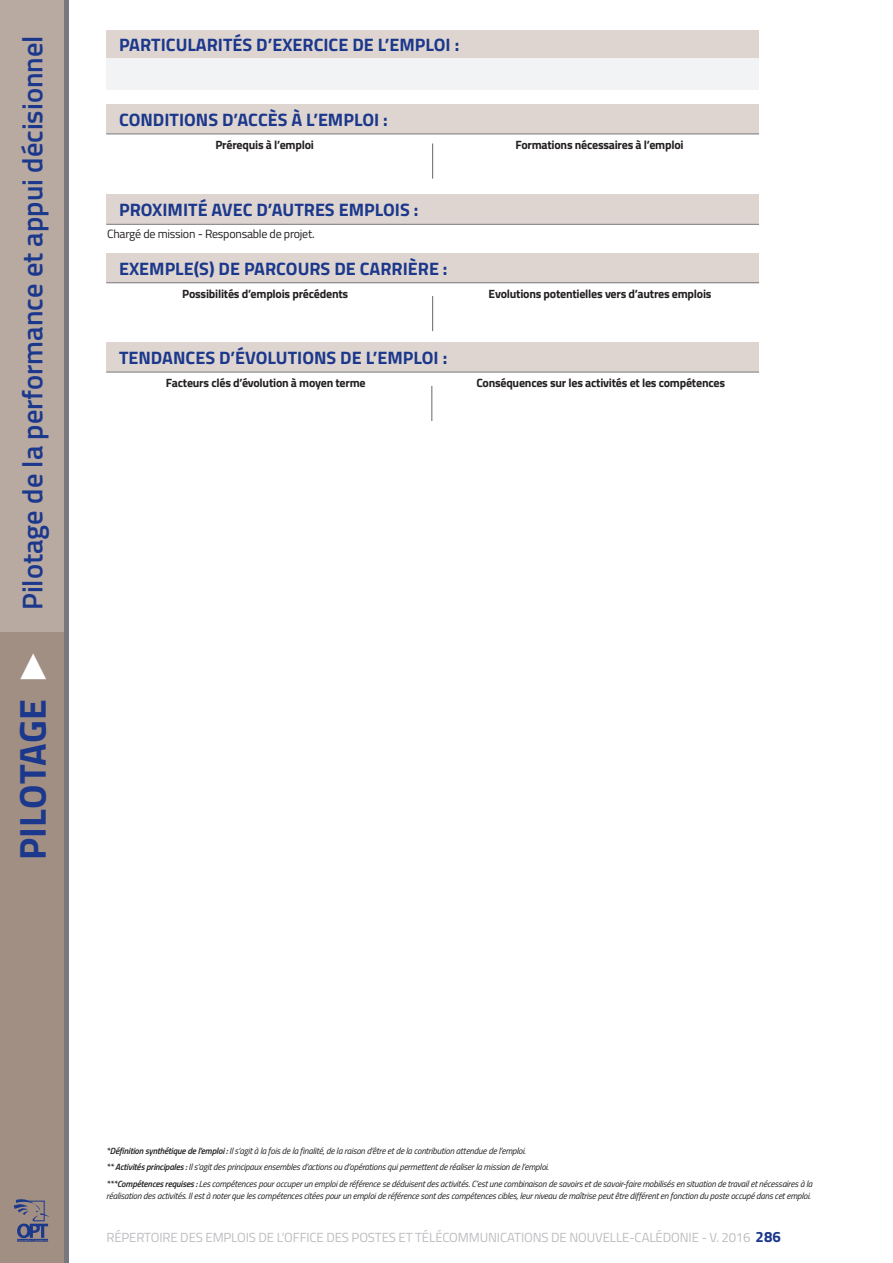
<style>
.page{position:relative;width:893px;height:1263px;background:#fff}
.page>*{position:absolute;margin:0;border:0;box-sizing:border-box;transform-origin:0 0}
.t1{font:600 28.5px "Titillium";color:#1b388c}
.t2{font:700 18px "Titillium";color:#1b388c}
.t3{font:13.2px "Titillium";letter-spacing:-.01em;color:#bcbdc0}
.t4{font:700 12px "Titillium";letter-spacing:-.02em;color:#231f20}
.t5{font:12px "Titillium";letter-spacing:-.02em;color:#231f20}
.t6{font:italic 9px/16.2px "Titillium";letter-spacing:-.02em;color:#231f20}
.s1{font-weight:700;font-size:37.5px}
.s2{font-family:"Klavika Arrows";font-weight:700;font-size:37.5px;color:#fff}
.s3{font-weight:600}
.s4{font-weight:700;font-size:15px;color:#1b388c}
</style>
<div class="page">
<div style="left:106px;top:30px;width:653px;height:30px;background:#ded5d0"></div>
<div style="left:106px;top:104px;width:653px;height:30px;background:#ded5d0"></div>
<hr style="left:106px;top:134px;width:653px;height:1px;background:#76787b">
<div style="left:106px;top:195px;width:653px;height:29px;background:#ded5d0"></div>
<hr style="left:106px;top:224px;width:653px;height:1px;background:#76787b">
<div style="left:106px;top:58px;width:653px;height:31px;background:#f2f3f4"></div>
<div style="left:0;top:0;width:68px;height:1263px;background:#76787b"></div>
<div style="left:0;top:631px;width:64px;height:632px;background:#a28f83"></div>
<div style="left:0;top:0;width:64px;height:631px;background:#b9aaa1"></div>
<hr style="left:432px;top:144px;width:1px;height:35px;background:#76787b">
<svg style="left:14px;top:1199px;width:36px;height:43px"></svg>
<div style="left:106px;top:253px;width:653px;height:30px;background:#ded5d0"></div>
<hr style="left:106px;top:282px;width:653px;height:1px;background:#76787b">
<div style="left:106px;top:342px;width:653px;height:30px;background:#ded5d0"></div>
<hr style="left:106px;top:372px;width:653px;height:1px;background:#76787b">
<hr style="left:432px;top:296px;width:1px;height:35px;background:#76787b">
<hr style="left:431px;top:386px;width:1px;height:35px;background:#76787b">
<h1 class="t1" style="left:11px;top:860px;width:826px;rotate:-90deg"><span class="s1">PILOTAGE</span> <span class="s2">1</span> Pilotage de la performance et appui décisionnel</h1>
<h2 class="t2" style="left:119px;top:31px;width:342px">PARTICULARITÉS D’EXERCICE DE L’EMPLOI :</h2>
<h2 class="t2" style="left:119px;top:106px;width:270px">CONDITIONS D’ACCÈS À L’EMPLOI :</h2>
<h3 class="t4" style="left:215px;top:135px;width:100px">Prérequis à l’emploi</h3>
<h3 class="t4" style="left:515px;top:135px;width:170px">Formations nécessaires à l’emploi</h3>
<h2 class="t2" style="left:119px;top:196px;width:301px">PROXIMITÉ AVEC D’AUTRES EMPLOIS :</h2>
<h3 class="t5" style="left:107px;top:225px;width:209px">Chargé de mission - Responsable de projet.</h3>
<h2 class="t2" style="left:119px;top:255px;width:330px">EXEMPLE(S) DE PARCOURS DE CARRIÈRE :</h2>
<h3 class="t4" style="left:182px;top:284px;width:167px">Possibilités d’emplois précédents</h3>
<h3 class="t4" style="left:489px;top:284px;width:224px">Evolutions potentielles vers d’autres emplois</h3>
<h2 class="t2" style="left:119px;top:344px;width:330px">TENDANCES D’ÉVOLUTIONS DE L’EMPLOI :</h2>
<h3 class="t4" style="left:166px;top:374px;width:201px">Facteurs clés d’évolution à moyen terme</h3>
<h3 class="t4" style="left:476px;top:373px;width:250px">Conséquences sur les activités et les compétences</h3>
<p class="t6" style="left:106px;top:1142px;width:708px"><span class="s3">*Définition synthétique de l’emploi :</span> Il s’agit à la fois de la finalité, de la raison d’être et de la contribution attendue de l’emploi.<br><span class="s3">** Activités principales :</span> Il s’agit des principaux ensembles d’actions ou d’opérations qui permettent de réaliser la mission de l’emploi.<br><span class="s3">***Compétences requises :</span> Les compétences pour occuper un emploi de référence se déduisent des activités. C’est une combinaison de savoirs et de savoir-faire mobilisés en situation de travail et nécessaires à la</p>
<p class="t6" style="left:106px;top:1187px;width:706px">réalisation des activités. Il est à noter que les compétences citées pour un emploi de référence sont des compétences cibles, leur niveau de maîtrise peut être différent en fonction du poste occupé dans cet emploi.</p>
<h3 class="t3" style="left:106px;top:1227px;width:676px">RÉPERTOIRE DES EMPLOIS DE L’OFFICE DES POSTES ET TÉLÉCOMMUNICATIONS DE NOUVELLE-CALÉDONIE - V. 2016 <span class="s4">286</span></h3>
</div>
